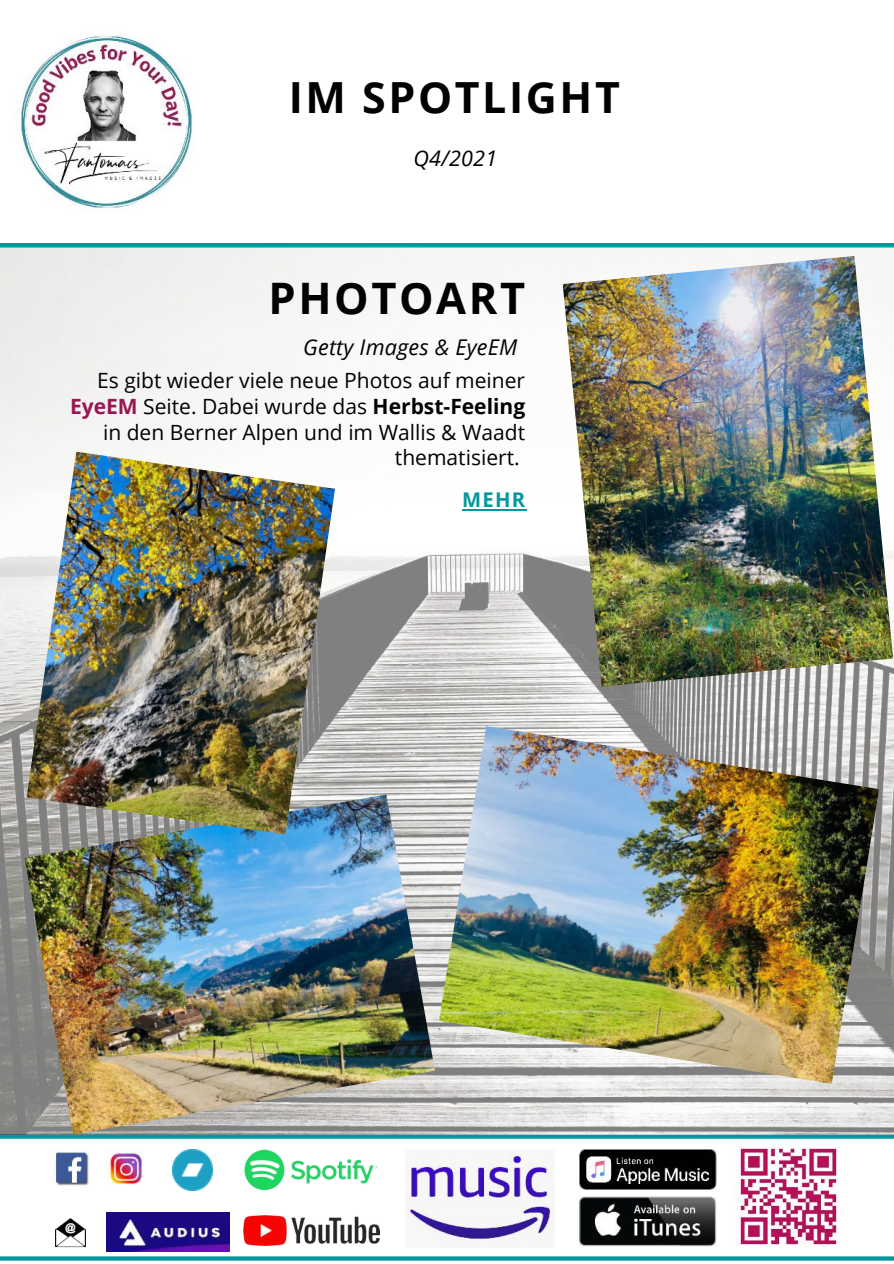
<style>
.page{position:relative;width:894px;height:1264px;background:#fff}
.page>*{position:absolute;margin:0;border:0;box-sizing:border-box;transform-origin:0 0}
.t1{font:700 43.35px "Open Sans";letter-spacing:.06em;color:#010101}
.t2{font:700 42.9px "Open Sans";letter-spacing:.06em;color:#010101}
.t3{font:italic 21.75px "Open Sans";letter-spacing:.01em;color:#010101}
.t4{font:italic 21.45px "Open Sans";letter-spacing:.01em;color:#010101}
.t5{font:21px/26px "Open Sans";color:#010101;text-align:right}
.t6{font:700 20.25px "Open Sans";color:#03989e}
.s1{font-weight:700;color:#961853}
.s2{font-weight:700}
</style>
<div class="page">
<div style="left:0;top:243px;width:893px;height:5px;background:#03989e"></div>
<svg style="left:0;top:1134px;width:893px;height:126px"></svg>
<img style="left:0;top:248px;width:892px;height:886px">
<img style="left:562px;top:256px;width:330px;height:430px">
<img style="left:733px;top:1141px;width:110px;height:110px">
<img style="left:107px;top:1149px;width:38px;height:38px">
<img style="left:51px;top:1149px;width:38px;height:38px">
<img style="left:579px;top:1149px;width:136px;height:39px">
<img style="left:243px;top:1149px;width:136px;height:41px">
<img style="left:579px;top:1196px;width:136px;height:50px">
<img style="left:55px;top:1216px;width:31px;height:31px">
<img style="left:406px;top:1149px;width:148px;height:98px">
<img style="left:243px;top:1215px;width:136px;height:30px">
<img style="left:172px;top:1149px;width:41px;height:41px">
<img style="left:20px;top:34px;width:174px;height:176px">
<img style="left:107px;top:1212px;width:122px;height:39px">
<img style="left:439px;top:726px;width:439px;height:357px">
<img style="left:25px;top:794px;width:410px;height:340px">
<img style="left:27px;top:451px;width:308px;height:383px">
<hr style="left:462px;top:509px;width:64px;height:2px;background:#03989e">
<p class="t2" style="left:288px;top:67px;width:332px">IM SPOTLIGHT</p>
<p class="t4" style="left:413px;top:143px;width:85px">Q4/2021</p>
<p class="t1" style="left:268px;top:267px;width:258px">PHOTOART</p>
<p class="t3" style="left:303px;top:331px;width:215px">Getty Images &amp; EyeEM</p>
<p class="t5" style="left:70px;top:366px;width:456px">Es gibt wieder viele neue Photos auf meiner <span class="s1">EyeEM</span> Seite. Dabei wurde das <span class="s2">Herbst-Feeling </span>in den Berner Alpen und im Wallis &amp; Waadt thematisiert.</p>
<p class="t6" style="left:462px;top:485px;width:64px">MEHR</p>
</div>
